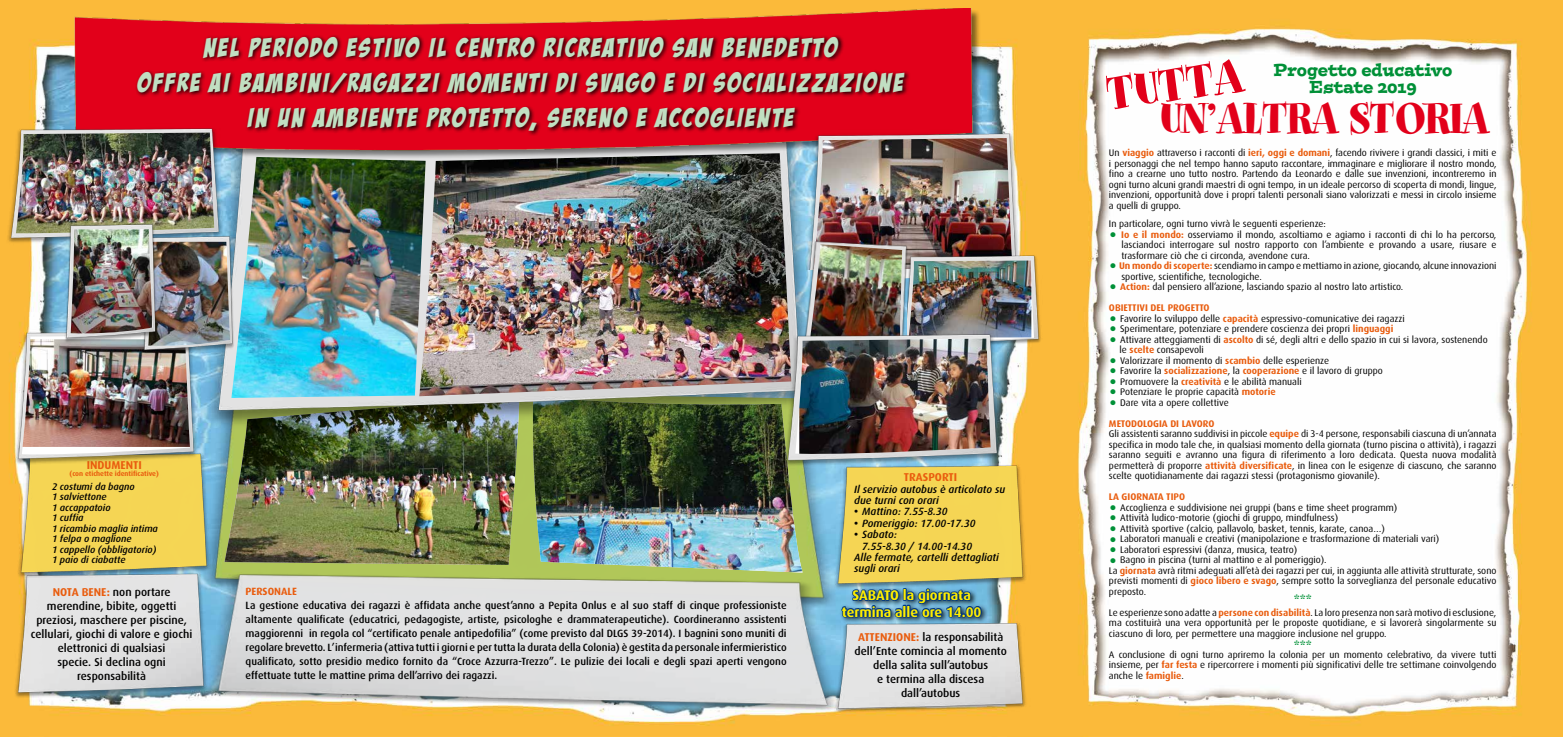
<style>
.page{position:relative;width:1563px;height:737px;background:#fff}
.page>*{position:absolute;margin:0;border:0;box-sizing:border-box;transform-origin:0 0}
.t1{font:52.5px "Spumoni";color:#e2001a}
.t2{font:48.12px "Spumoni";color:#e2001a}
.t3{font:26.25px/35px "Bada Boom BB";letter-spacing:.1em;color:#c1dfc2;text-align:center}
.t4{font:17.5px/17.5px "Postino Std";color:#009037;text-align:center;scale:.8 1}
.t5{font:700 14px/16.6px "Dax";color:#ffed00;text-align:center}
.t6{font:700 13.12px "Dax";color:#009037}
.t7{font:500 11.38px/14px "Dax";color:#000;text-align:center}
.t8{font:700 11.38px "Dax";color:#e95d0f}
.t9{font:500 10.5px/14px "Dax";color:#000;text-align:justify}
.t10{font:italic 500 10.5px/11.4px "Dax";color:#000}
.t11{font:700 10.5px "Dax";color:#e95d0f}
.t12{font:9.62px/10.5px "Dax";color:#000;text-align:justify}
.t13{font:italic 500 9.62px/10.5px "Dax";color:#000}
.t14{font:700 9.62px "Dax";color:#e95d0f}
.t15{font:700 7px "Dax";color:#e95d0f}
.s1{font-weight:700;color:#e95d0f}
.s2{font-weight:700;font-style:normal}
.s3{font-size:26.25px;color:#009037}
</style>
<div class="page">
<img style="left:1042px;top:0;width:521px;height:737px">
<img style="left:0;top:0;width:1042px;height:737px">
<img style="left:226px;top:435px;width:293px;height:122px">
<img style="left:532px;top:435px;width:270px;height:122px">
<img style="left:230px;top:176px;width:564px;height:259px">
<img style="left:426px;top:176px;width:365px;height:220px">
<img style="left:65px;top:9px;width:922px;height:167px">
<div style="left:135px;top:34px;width:775px;height:102px;background:#000;opacity:.9"></div>
<img style="left:0;top:558px;width:200px;height:141px">
<img style="left:842px;top:611px;width:200px;height:108px">
<img style="left:3px;top:437px;width:223px;height:142px">
<img style="left:0;top:114px;width:226px;height:137px">
<img style="left:12px;top:324px;width:191px;height:143px">
<img style="left:787px;top:126px;width:251px;height:144px">
<img style="left:16px;top:133px;width:214px;height:323px">
<img style="left:71px;top:229px;width:81px;height:105px">
<img style="left:1034px;top:246px;width:15px;height:110px">
<div style="left:839px;top:585px;width:149px;height:39px;background:#000;opacity:.75"></div>
<svg style="left:842px;top:591px;width:140px;height:27px"></svg>
<img style="left:819px;top:449px;width:223px;height:142px">
<img style="left:777px;top:329px;width:228px;height:139px">
<img style="left:795px;top:138px;width:239px;height:317px">
<img style="left:799px;top:338px;width:192px;height:117px">
<img style="left:200px;top:557px;width:642px;height:166px">
<img style="left:231px;top:157px;width:195px;height:241px">
<h3 class="t3" style="left:138px;top:30px;width:767px">NEL PERIODO ESTIVO IL CENTRO RICREATIVO SAN BENEDETTO<br>OFFRE AI BAMBINI/RAGAZZI MOMENTI DI SVAGO E DI SOCIALIZZAZIONE<br>IN UN AMBIENTE PROTETTO, SERENO E ACCOGLIENTE</h3>
<p class="t8" style="left:87px;top:459px;width:57px">INDUMENTI</p>
<p class="t15" style="left:70px;top:470px;width:91px">(con etichette identificative)</p>
<p class="t13" style="left:52px;top:481px;width:107px">2 costumi da bagno<br>1 salviettone<br>1 accappatoio<br>1 cuffia<br>1 ricambio maglia intima<br>1 felpa o maglione<br>1 cappello (obbligatorio)<br>1 paio di ciabatte</p>
<p class="t7" style="left:31px;top:585px;width:163px"><span class="s1">NOTA BENE:</span> non portare merendine, bibite, oggetti preziosi, maschere per piscine, cellulari, giochi di valore e giochi elettronici di qualsiasi<br>specie. Si declina ogni responsabilità</p>
<p class="t11" style="left:246px;top:585px;width:53px">PERSONALE</p>
<p class="t9" style="left:246px;top:598px;width:542px">La gestione educativa dei ragazzi è affidata anche quest’anno a Pepita Onlus e al suo staff di cinque professioniste altamente qualificate (educatrici, pedagogiste, artiste, psicologhe e drammaterapeutiche). Coordineranno assistenti maggiorenni in regola col “certificato penale antipedofilia” (come previsto dal DLGS 39-2014). I bagnini sono muniti di regolare brevetto. L’infermeria (attiva tutti i giorni e per tutta la durata della Colonia) è gestita da personale infermieristico qualificato, sotto presidio medico fornito da “Croce Azzurra-Trezzo”. Le pulizie dei locali e degli spazi aperti vengono effettuate tutte le mattine prima dell’arrivo dei ragazzi.</p>
<p class="t8" style="left:904px;top:470px;width:55px">TRASPORTI</p>
<p class="t10" style="left:854px;top:483px;width:152px">Il servizio autobus è articolato su due turni con orari</p>
<p class="t10" style="left:854px;top:506px;width:95px"><span class="s2">•</span> Mattino: 7.55-8.30</p>
<p class="t10" style="left:854px;top:517px;width:123px"><span class="s2">•</span> Pomeriggio: 17.00-17.30</p>
<p class="t10" style="left:854px;top:529px;width:44px"><span class="s2">•</span> Sabato:</p>
<p class="t10" style="left:862px;top:540px;width:112px">7.55-8.30 / 14.00-14.30</p>
<p class="t10" style="left:854px;top:551px;width:146px">Alle fermate, cartelli dettagliati</p>
<p class="t10" style="left:854px;top:563px;width:47px">sugli orari</p>
<h3 class="t5" style="left:842px;top:587px;width:141px">SABATO la giornata termina alle ore 14.00</h3>
<p class="t7" style="left:854px;top:630px;width:154px"><span class="s1">ATTENZIONE:</span> la responsabilità dell’Ente comincia al momento della salita sull’autobus<br>e termina alla discesa dall’autobus</p>
<h1 class="t1" style="left:1103px;top:68px;width:139px;rotate:-8deg">TUTTA</h1>
<h3 class="t4" style="left:1273px;top:61px;width:225px">Progetto educativo<br>Estate 2019</h3>
<h2 class="t2" style="left:1159px;top:94px;width:331px">UN’ALTRA STORIA</h2>
<p class="t12" style="left:1109px;top:148px;width:389px">Un <span class="s1">viaggio</span> attraverso i racconti di <span class="s1">ieri, oggi e domani</span>, facendo rivivere i grandi classici, i miti e i personaggi che nel tempo hanno saputo raccontare, immaginare e migliorare il nostro mondo, fino a crearne uno tutto nostro. Partendo da Leonardo e dalle sue invenzioni, incontreremo in ogni turno alcuni grandi maestri di ogni tempo, in un ideale percorso di scoperta di mondi, lingue, invenzioni, opportunità dove i propri talenti personali siano valorizzati e messi in circolo insieme a quelli di gruppo.</p>
<p class="t12" style="left:1109px;top:219px;width:218px">In particolare, ogni turno vivrà le seguenti esperienze:</p>
<p class="t12" style="left:1121px;top:229px;width:377px;text-indent:-12px"><span class="s3">•</span> <span class="s1">Io e il mondo:</span> osserviamo il mondo, ascoltiamo e agiamo i racconti di chi lo ha percorso, lasciandoci interrogare sul nostro rapporto con l’ambiente e provando a usare, riusare e trasformare ciò che ci circonda, avendone cura.</p>
<p class="t12" style="left:1121px;top:261px;width:376px;text-indent:-12px"><span class="s3">•</span> <span class="s1">Un mondo di scoperte:</span> scendiamo in campo e mettiamo in azione, giocando, alcune innovazioni sportive, scientifiche, tecnologiche.</p>
<p class="t12" style="left:1109px;top:276px;width:296px;line-height:21px"><span class="s3">•</span> <span class="s1">Action:</span> dal pensiero all’azione, lasciando spazio al nostro lato artistico.<br><span class="s1">OBIETTIVI DEL PROGETTO</span></p>
<p class="t12" style="left:1109px;top:313px;width:297px"><span class="s3">•</span> Favorire lo sviluppo delle <span class="s1">capacità</span> espressivo-comunicative dei ragazzi</p>
<p class="t12" style="left:1109px;top:324px;width:286px"><span class="s3">•</span> Sperimentare, potenziare e prendere coscienza dei propri <span class="s1">linguaggi</span></p>
<p class="t12" style="left:1119px;top:334px;width:369px;text-indent:-11px"><span class="s3">•</span> Attivare atteggiamenti di <span class="s1">ascolto</span> di sé, degli altri e dello spazio in cui si lavora, sostenendo le <span class="s1">scelte</span> consapevoli</p>
<p class="t12" style="left:1109px;top:355px;width:222px"><span class="s3">•</span> Valorizzare il momento di <span class="s1">scambio</span> delle esperienze</p>
<p class="t12" style="left:1109px;top:366px;width:275px"><span class="s3">•</span> Favorire la <span class="s1">socializzazione</span>, la <span class="s1">cooperazione</span> e il lavoro di gruppo</p>
<p class="t12" style="left:1109px;top:376px;width:194px"><span class="s3">•</span> Promuovere la <span class="s1">creatività</span> e le abilità manuali</p>
<p class="t12" style="left:1109px;top:387px;width:168px"><span class="s3">•</span> Potenziare le proprie capacità <span class="s1">motorie</span></p>
<p class="t12" style="left:1109px;top:392px;width:121px;line-height:21px"><span class="s3">•</span> Dare vita a opere collettive<br><span class="s1">METODOLOGIA DI LAVORO</span></p>
<p class="t12" style="left:1109px;top:429px;width:389px">Gli assistenti saranno suddivisi in piccole <span class="s1">equipe</span> di 3-4 persone, responsabili ciascuna di un’annata specifica in modo tale che, in qualsiasi momento della giornata (turno piscina o attività), i ragazzi saranno seguiti e avranno una figura di riferimento a loro dedicata. Questa nuova modalità permetterà di proporre <span class="s1">attività diversificate</span>, in linea con le esigenze di ciascuno, che saranno scelte quotidianamente dai ragazzi stessi (protagonismo giovanile).</p>
<p class="t14" style="left:1109px;top:491px;width:78px">LA GIORNATA TIPO</p>
<p class="t12" style="left:1109px;top:502px;width:290px"><span class="s3">•</span> Accoglienza e suddivisione nei gruppi (bans e time sheet programm)</p>
<p class="t12" style="left:1109px;top:513px;width:231px"><span class="s3">•</span> Attività ludico-motorie (giochi di gruppo, mindfulness)</p>
<p class="t12" style="left:1109px;top:523px;width:277px"><span class="s3">•</span> Attività sportive (calcio, pallavolo, basket, tennis, karate, canoa…)</p>
<p class="t12" style="left:1109px;top:534px;width:332px"><span class="s3">•</span> Laboratori manuali e creativi (manipolazione e trasformazione di materiali vari)</p>
<p class="t12" style="left:1109px;top:544px;width:190px"><span class="s3">•</span> Laboratori espressivi (danza, musica, teatro)</p>
<p class="t12" style="left:1109px;top:555px;width:389px;text-align:left"><span class="s3">•</span> Bagno in piscina (turni al mattino e al pomeriggio).<br>La <span class="s1">giornata</span> avrà ritmi adeguati all’età dei ragazzi per cui, in aggiunta alle attività strutturate, sono previsti momenti di <span class="s1">gioco libero e svago</span>, sempre sotto la sorveglianza del personale educativo preposto.</p>
<h3 class="t6" style="left:1293px;top:593px;width:20px">***</h3>
<p class="t12" style="left:1109px;top:607px;width:389px">Le esperienze sono adatte a <span class="s1">persone con disabilità</span>. La loro presenza non sarà motivo di esclusione, ma costituirà una vera opportunità per le proposte quotidiane, e si lavorerà singolarmente su ciascuno di loro, per permettere una maggiore inclusione nel gruppo.</p>
<h3 class="t6" style="left:1293px;top:639px;width:20px">***</h3>
<p class="t12" style="left:1109px;top:649px;width:389px">A conclusione di ogni turno apriremo la colonia per un momento celebrativo, da vivere tutti insieme, per <span class="s1">far festa</span> e ripercorrere i momenti più significativi delle tre settimane coinvolgendo anche le <span class="s1">famiglie</span>.</p>
</div>
